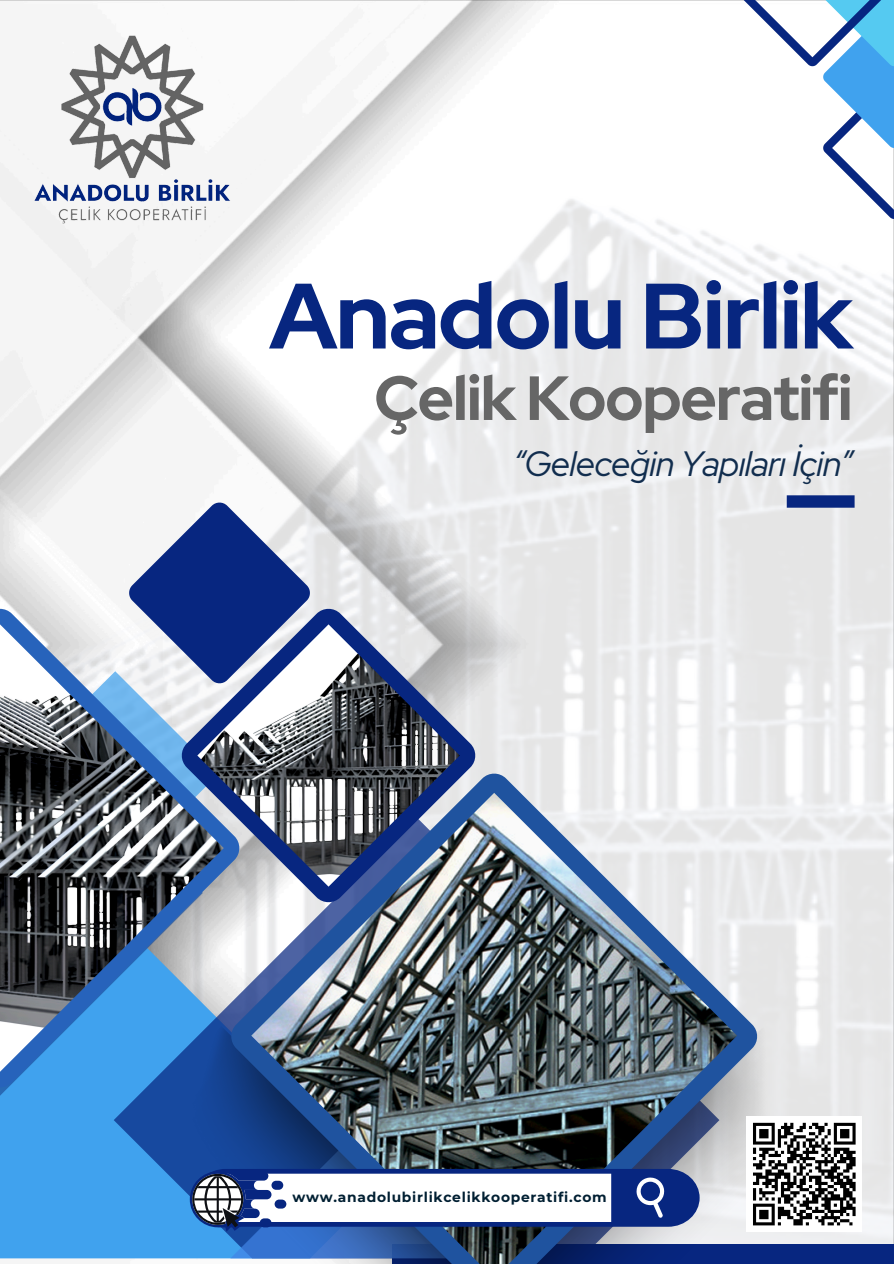
<style>
.page{position:relative;width:894px;height:1264px;background:#fff}
.page>*{position:absolute;margin:0;border:0;box-sizing:border-box;transform-origin:0 0}
.t1{font:700 92.55px "Red Hat Display";letter-spacing:-.02em;color:#072680}
.t2{font:700 62.25px "Red Hat Display";letter-spacing:-.02em;color:#666}
.t3{font:italic 35.1px "Red Hat Display";letter-spacing:-.02em;color:#112d4e}
.t4{font:700 13.8px "Montserrat";letter-spacing:.05em;color:#011f32}
</style>
<div class="page">
<img style="left:0;top:0;width:741px;height:120px">
<img style="left:0;top:120px;width:893px;height:1139px">
<div style="left:392px;top:1244px;width:501px;height:19px;background:#072680"></div>
<div style="left:0;top:1096px;width:114px;height:162px;background:#40a2ee"></div>
<svg style="left:0;top:609px;width:136px;height:478px;background:#3c97e4"></svg>
<svg style="left:310px;top:608px;width:166px;height:147px;background:#b8bdc9"></svg>
<img style="left:136px;top:755px;width:716px;height:504px">
<svg style="left:230px;top:773px;width:527px;height:486px"></svg>
<img style="left:251px;top:792px;width:485px;height:471px">
<img style="left:224px;top:624px;width:235px;height:262px">
<img style="left:0;top:624px;width:224px;height:447px">
<svg style="left:12px;top:501px;width:298px;height:376px"></svg>
<div style="left:786px;top:495px;width:68px;height:12px;background:#072680"></div>
<svg style="left:741px;top:0;width:152px;height:219px"></svg>
<img style="left:8px;top:16px;width:255px;height:225px">
<div style="left:746px;top:1116px;width:115px;height:115px;background:#fff"></div>
<svg style="left:753px;top:1122px;width:103px;height:104px"></svg>
<svg style="left:190px;top:1168px;width:509px;height:63px"></svg>
<h3 class="t1" style="left:269px;top:254px;width:584px">Anadolu Birlik</h3>
<p class="t2" style="left:374px;top:356px;width:474px">Çelik Kooperatifi</p>
<p class="t3" style="left:513px;top:440px;width:340px">“Geleceğin Yapıları İçin”</p>
<p class="t4" style="left:292px;top:1188px;width:315px">www.anadolubirlikcelikkooperatifi.com</p>
</div>
